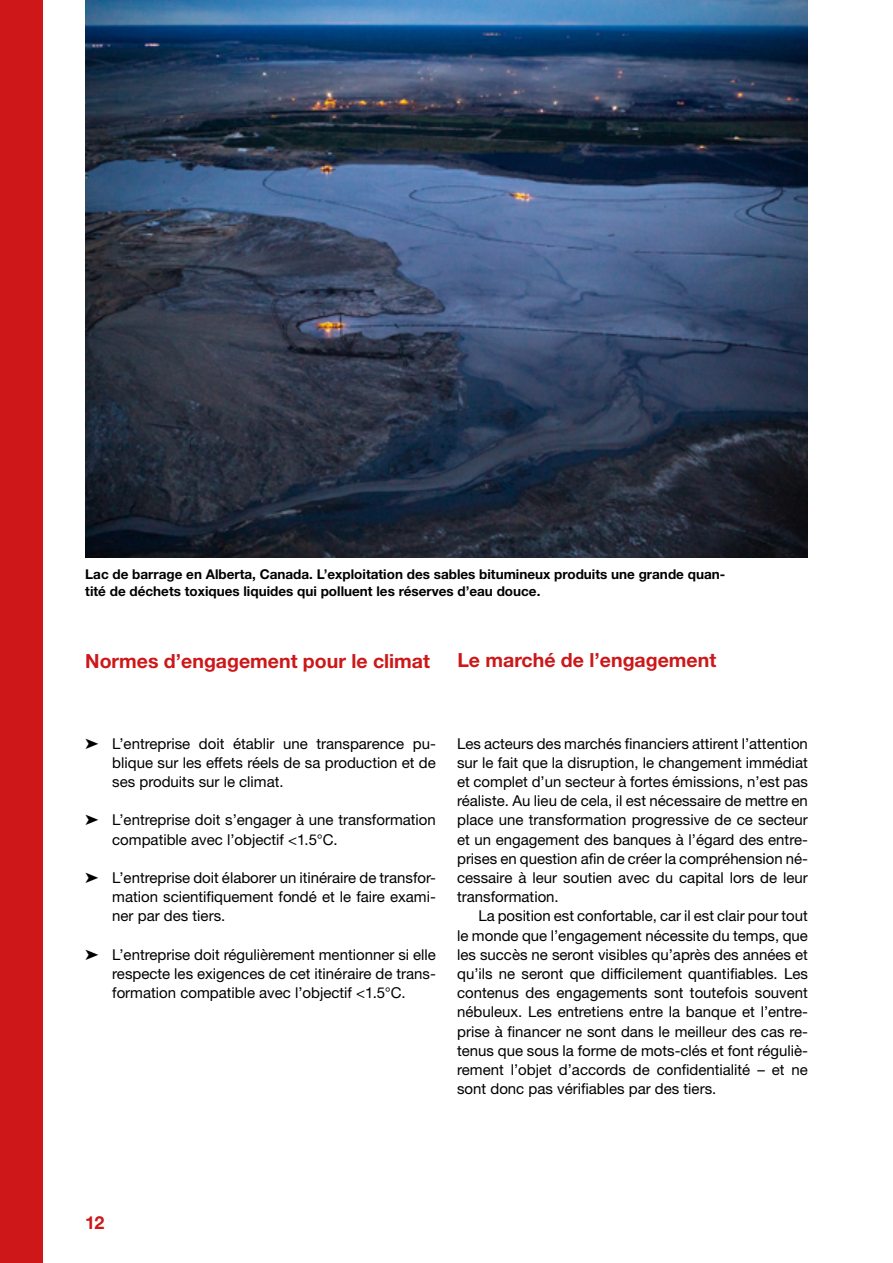
<style>
.page{position:relative;width:893px;height:1263px;background:#fff}
.page>*{position:absolute;margin:0;border:0;box-sizing:border-box;transform-origin:0 0}
.t1{font:700 19.5px "Helvetica Neue LT Std";color:#cd1719}
.t2{font:700 18px "Helvetica Neue LT Std";color:#cd1719}
.t3{font:15px/19.2px "Helvetica Neue LT Std";color:#000;text-align:justify}
.t4{font:700 13.5px/16.5px "Helvetica Neue LT Std";color:#000}
</style>
<div class="page">
<div style="left:0;top:0;width:43px;height:1263px;background:#cd1719"></div>
<img style="left:85px;top:0;width:723px;height:557px">
<p class="t4" style="left:85px;top:566px;width:641px">Lac de barrage en Alberta, Canada. L’exploitation des sables bitumineux produits une grande quan&shy;tité de déchets toxiques liquides qui polluent les réserves d’eau douce.</p>
<h1 class="t1" style="left:85px;top:649px;width:346px">Normes d’engagement pour le climat</h1>
<h1 class="t1" style="left:457px;top:647px;width:260px">Le marché de l’engagement</h1>
<p class="t3" style="left:112px;top:733px;width:325px;text-indent:-27px">➤ L’entreprise doit établir une transparence pu&shy;blique sur les effets réels de sa production et de ses produits sur le climat.</p>
<p class="t3" style="left:112px;top:810px;width:325px;text-indent:-27px">➤ L’entreprise doit s’engager à une transformation compatible avec l’objectif &lt;1.5°C.</p>
<p class="t3" style="left:112px;top:868px;width:325px;text-indent:-27px">➤ L’entreprise doit élaborer un itinéraire de transfor&shy;mation scientifiquement fondé et le faire exami&shy;ner par des tiers.</p>
<p class="t3" style="left:112px;top:945px;width:325px;text-indent:-27px">➤ L’entreprise doit régulièrement mentionner si elle respecte les exigences de cet itinéraire de trans&shy;formation compatible avec l’objectif &lt;1.5°C.</p>
<p class="t3" style="left:457px;top:733px;width:352px">Les acteurs des marchés financiers attirent l’attention sur le fait que la disruption, le changement immédiat et complet d’un secteur à fortes émissions, n’est pas réaliste. Au lieu de cela, il est nécessaire de mettre en place une transformation progressive de ce secteur et un engagement des banques à l’égard des entre&shy;prises en question afin de créer la compréhension né&shy;cessaire à leur soutien avec du capital lors de leur transformation.</p>
<p class="t3" style="left:457px;top:906px;width:352px;text-indent:21px">La position est confortable, car il est clair pour tout le monde que l’engagement nécessite du temps, que les succès ne seront visibles qu’après des années et qu’ils ne seront que difficilement quantifiables. Les contenus des engagements sont toutefois souvent nébuleux. Les entretiens entre la banque et l’entre&shy;prise à financer ne sont dans le meilleur des cas re&shy;tenus que sous la forme de mots-clés et font réguliè&shy;rement l’objet d’accords de confidentialité – et ne sont donc pas vérifiables par des tiers.</p>
<p class="t2" style="left:85px;top:1211px;width:21px">12</p>
</div>
